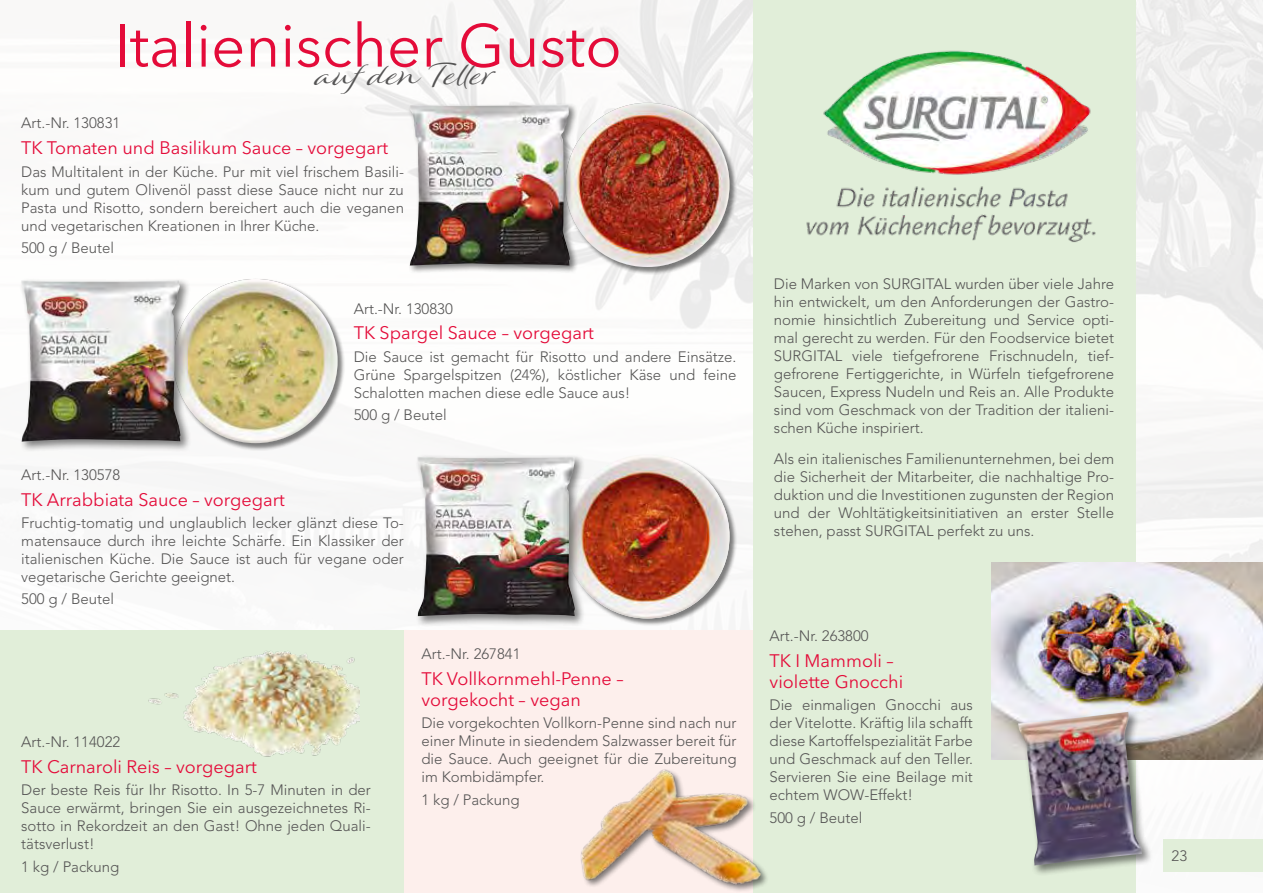
<style>
.page{position:relative;width:1263px;height:893px;background:#fff}
.page>*{position:absolute;margin:0;border:0;box-sizing:border-box;transform-origin:0 0}
.t1{font:60px "Avenir Next LT Pro";color:#e40b39}
.t2{font:27px "Winsome";color:#555454;scale:1.1 1}
.t3{font:18px/21.6px "Avenir Next LT Pro";color:#e40b39}
.t4{font:300 15px/18px "Avenir LT Std";color:#555454;text-align:justify}
</style>
<div class="page">
<img style="left:126px;top:0;width:1137px;height:893px">
<div style="left:0;top:630px;width:404px;height:263px;background:#e1eed9"></div>
<div style="left:404px;top:630px;width:349px;height:263px;background:#fdefec"></div>
<img style="left:148px;top:651px;width:212px;height:106px">
<div style="left:753px;top:0;width:382px;height:893px;background:#e1eed9"></div>
<img style="left:806px;top:50px;width:290px;height:193px">
<div style="left:565px;top:102px;width:172px;height:173px;background:#000;opacity:.5"></div>
<div style="left:565px;top:103px;width:164px;height:164px;background:#000;opacity:.5"></div>
<img style="left:565px;top:103px;width:164px;height:164px;border-radius:82px">
<div style="left:565px;top:454px;width:172px;height:172px;background:#000;opacity:.5"></div>
<img style="left:565px;top:454px;width:164px;height:164px;border-radius:82px">
<div style="left:173px;top:279px;width:172px;height:172px;background:#000;opacity:.5"></div>
<div style="left:173px;top:279px;width:165px;height:164px;background:#000;opacity:.5"></div>
<img style="left:173px;top:279px;width:165px;height:164px;border-radius:82px">
<div style="left:408px;top:102px;width:170px;height:173px;background:#000;opacity:.5"></div>
<img style="left:410px;top:104px;width:160px;height:162px">
<div style="left:19px;top:278px;width:172px;height:175px;background:#000;opacity:.5"></div>
<img style="left:21px;top:280px;width:159px;height:162px">
<div style="left:415px;top:454px;width:171px;height:173px;background:#000;opacity:.5"></div>
<img style="left:417px;top:457px;width:158px;height:159px">
<img style="left:581px;top:769px;width:186px;height:122px">
<img style="left:991px;top:562px;width:272px;height:198px">
<div style="left:1015px;top:709px;width:138px;height:167px;background:#000;opacity:.5"></div>
<img style="left:1018px;top:712px;width:124px;height:154px">
<div style="left:1163px;top:839px;width:100px;height:33px;background:#e1eed9"></div>
<h1 class="t1" style="left:114px;top:10px;width:509px">Italienischer Gusto</h1>
<h2 class="t2" style="left:319px;top:59px;width:162px">aufden Teller</h2>
<p class="t4" style="left:21px;top:114px;width:101px">Art.-Nr. 130831</p>
<p class="t3" style="left:21px;top:137px;width:368px">TK Tomaten und Basilikum Sauce – vorgegart</p>
<p class="t4" style="left:21px;top:162px;width:384px">Das Multitalent in der Küche. Pur mit viel frischem Basili&shy;kum und gutem Olivenöl passt diese Sauce nicht nur zu Pasta und Risotto, sondern bereichert auch die veganen und vegetarischen Kreationen in Ihrer Küche.</p>
<p class="t4" style="left:21px;top:239px;width:94px">500 g / Beutel</p>
<p class="t4" style="left:354px;top:299px;width:101px">Art.-Nr. 130830</p>
<p class="t3" style="left:354px;top:322px;width:242px">TK Spargel Sauce – vorgegart</p>
<p class="t4" style="left:354px;top:347px;width:384px">Die Sauce ist gemacht für Risotto und andere Einsätze.<br>Grüne Spargelspitzen (24%), köstlicher Käse und feine Schalotten machen diese edle Sauce aus!</p>
<p class="t4" style="left:354px;top:406px;width:94px">500 g / Beutel</p>
<p class="t4" style="left:21px;top:466px;width:101px">Art.-Nr. 130578</p>
<p class="t3" style="left:21px;top:489px;width:265px">TK Arrabbiata Sauce – vorgegart</p>
<p class="t4" style="left:21px;top:514px;width:384px">Fruchtig-tomatig und unglaublich lecker glänzt diese To&shy;matensauce durch ihre leichte Schärfe. Ein Klassiker der italienischen Küche. Die Sauce ist auch für vegane oder vegetarische Gerichte geeignet.</p>
<p class="t4" style="left:21px;top:590px;width:94px">500 g / Beutel</p>
<p class="t4" style="left:21px;top:733px;width:101px">Art.-Nr. 114022</p>
<p class="t3" style="left:21px;top:756px;width:237px">TK Carnaroli Reis – vorgegart</p>
<p class="t4" style="left:21px;top:781px;width:351px">Der beste Reis für Ihr Risotto. In 5-7 Minuten in der Sauce erwärmt, bringen Sie ein ausgezeichnetes Ri&shy;sotto in Rekordzeit an den Gast! Ohne jeden Quali&shy;tätsverlust!</p>
<p class="t4" style="left:21px;top:858px;width:100px">1 kg / Packung</p>
<p class="t4" style="left:421px;top:645px;width:101px">Art.-Nr. 267841</p>
<p class="t3" style="left:421px;top:667px;width:204px">TK Vollkornmehl-Penne – vorgekocht – vegan</p>
<p class="t4" style="left:421px;top:714px;width:317px">Die vorgekochten Vollkorn-Penne sind nach nur einer Minute in siedendem Salzwasser bereit für die Sauce. Auch geeignet für die Zubereitung im Kombidämpfer.</p>
<p class="t4" style="left:421px;top:791px;width:100px">1 kg / Packung</p>
<p class="t4" style="left:774px;top:275px;width:342px">Die Marken von SURGITAL wurden über viele Jahre hin entwickelt, um den Anforderungen der Gastro&shy;nomie hinsichtlich Zubereitung und Service opti&shy;mal gerecht zu werden. Für den Foodservice bietet SURGITAL viele tiefgefrorene Frischnudeln, tief&shy;gefrorene Fertiggerichte, in Würfeln tiefgefrorene Saucen, Express Nudeln und Reis an. Alle Produkte sind vom Geschmack von der Tradition der italieni&shy;schen Küche inspiriert.</p>
<p class="t4" style="left:774px;top:450px;width:342px">Als ein italienisches Familienunternehmen, bei dem die Sicherheit der Mitarbeiter, die nachhaltige Pro&shy;duktion und die Investitionen zugunsten der Region und der Wohltätigkeitsinitiativen an erster Stelle stehen, passt SURGITAL perfekt zu uns.</p>
<p class="t4" style="left:770px;top:627px;width:101px">Art.-Nr. 263800</p>
<p class="t3" style="left:770px;top:649px;width:135px">TK I Mammoli – violette Gnocchi</p>
<p class="t4" style="left:770px;top:696px;width:205px">Die einmaligen Gnocchi aus der Vitelotte. Kräftig lila schafft diese Kartoffelspezialität Farbe und Geschmack auf den Teller.<br>Servieren Sie eine Beilage mit echtem WOW-Effekt!</p>
<p class="t4" style="left:770px;top:809px;width:94px">500 g / Beutel</p>
<p class="t4" style="left:1171px;top:847px;width:17px">23</p>
</div>
